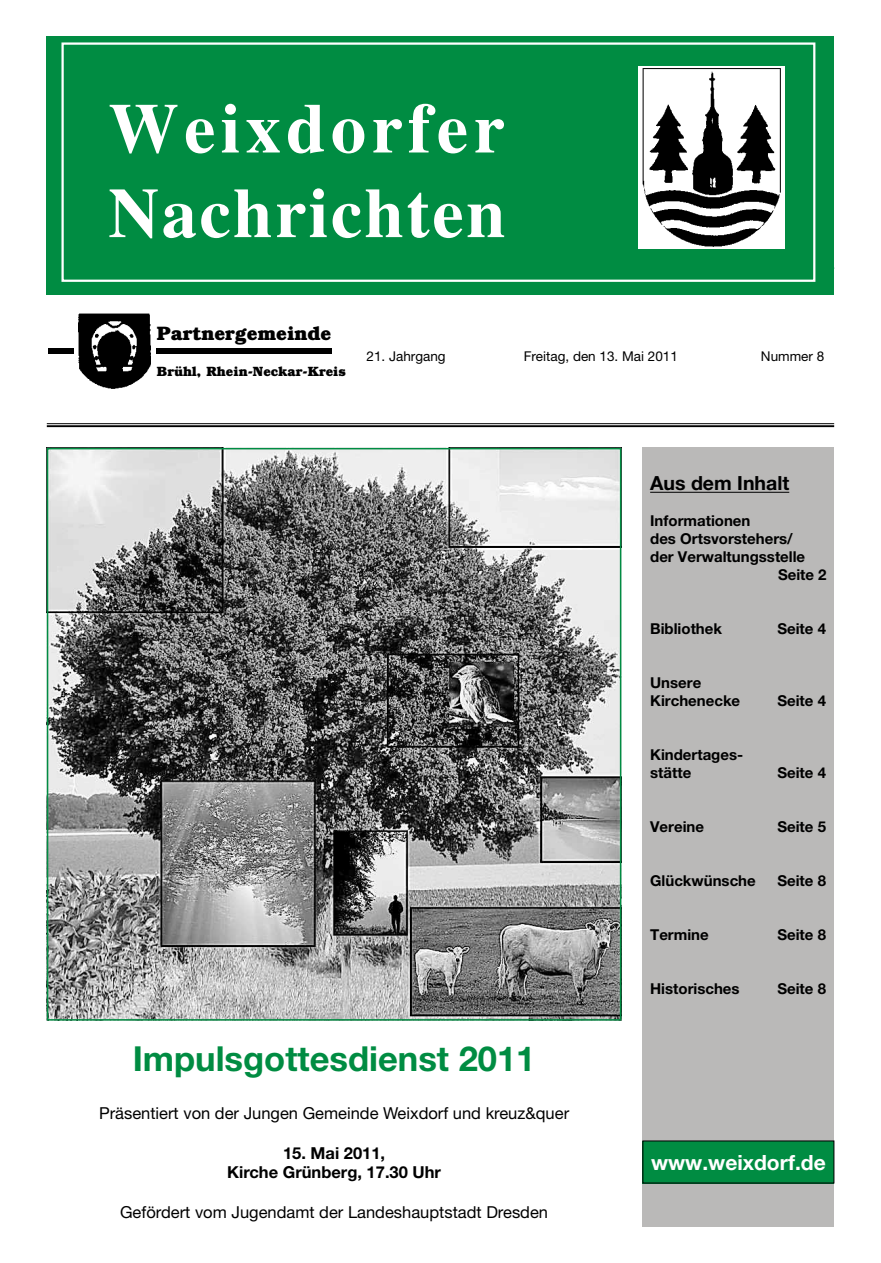
<style>
.page{position:relative;width:881px;height:1263px;background:#fff}
.page>*{position:absolute;margin:0;border:0;box-sizing:border-box;transform-origin:0 0}
.t1{font:700 70.5px/84.6px "Times LT";letter-spacing:.035em;color:#fff}
.t2{font:700 34.5px "Helvetica Neue LT";color:#008c42}
.t3{font:700 21px "Helvetica Neue LT";color:#fff}
.t4{font:700 19.5px "Bookman";color:#000}
.t5{font:700 19.5px "Helvetica Neue LT";color:#000}
.t6{font:16.5px "Helvetica Neue LT";color:#000}
.t7{font:700 16.5px/19.8px "Helvetica Neue LT";color:#000;text-align:center}
.t8{font:700 15px/18px "Helvetica Neue LT";color:#000}
.t9{font:13.5px "Helvetica Neue LT";color:#000}
.t10{font:700 13.5px "Bookman";color:#000}
</style>
<div class="page">
<hr style="left:47px;top:423px;width:786px;height:1px;background:#000">
<hr style="left:47px;top:425px;width:786px;height:2px;background:#000">
<div style="left:47px;top:36px;width:786px;height:259px;background:#008c42"></div>
<div style="left:61px;top:42px;width:754px;height:240px;background:#008c42;border:2px solid #fff"></div>
<img style="left:78px;top:314px;width:72px;height:75px">
<div style="left:49px;top:348px;width:25px;height:5px;background:#000"></div>
<div style="left:156px;top:348px;width:175px;height:5px;background:#000"></div>
<div style="left:642px;top:447px;width:191px;height:780px;background:#bab9b8"></div>
<hr style="left:650px;top:492px;width:139px;height:1px;background:#000">
<div style="left:642px;top:1141px;width:191px;height:42px;background:#008c42"></div>
<img style="left:639px;top:66px;width:144px;height:183px">
<img style="left:50px;top:451px;width:568px;height:566px">
<div style="left:47px;top:448px;width:574px;height:572px;border:2px solid #008c42"></div>
<h1 class="t1" style="left:108px;top:85px;width:398px">Weixdorfer<br>Nachrichten</h1>
<h3 class="t4" style="left:157px;top:321px;width:176px">Partnergemeinde</h3>
<p class="t10" style="left:157px;top:363px;width:191px">Brühl, Rhein-Neckar-Kreis</p>
<p class="t9" style="left:366px;top:348px;width:81px">21. Jahrgang</p>
<p class="t9" style="left:523px;top:348px;width:156px">Freitag, den 13. Mai 2011</p>
<p class="t9" style="left:760px;top:348px;width:65px">Nummer 8</p>
<h3 class="t5" style="left:650px;top:471px;width:140px">Aus dem Inhalt</h3>
<p class="t8" style="left:650px;top:512px;width:102px">Informationen</p>
<p class="t8" style="left:650px;top:530px;width:144px">des Ortsvorstehers/</p>
<p class="t8" style="left:650px;top:548px;width:156px">der Verwaltungsstelle</p>
<p class="t8" style="left:777px;top:566px;width:50px">Seite 2</p>
<p class="t8" style="left:650px;top:620px;width:73px">Bibliothek</p>
<p class="t8" style="left:777px;top:620px;width:50px">Seite 4</p>
<p class="t8" style="left:650px;top:674px;width:91px">Unsere<br>Kirchenecke</p>
<p class="t8" style="left:650px;top:746px;width:95px">Kindertages&shy;stätte</p>
<p class="t8" style="left:777px;top:692px;width:50px">Seite 4</p>
<p class="t8" style="left:777px;top:764px;width:50px">Seite 4</p>
<p class="t8" style="left:650px;top:818px;width:55px">Vereine</p>
<p class="t8" style="left:777px;top:818px;width:50px">Seite 5</p>
<p class="t8" style="left:650px;top:872px;width:107px">Glückwünsche</p>
<p class="t8" style="left:777px;top:872px;width:50px">Seite 8</p>
<p class="t8" style="left:650px;top:926px;width:60px">Termine</p>
<p class="t8" style="left:777px;top:926px;width:50px">Seite 8</p>
<p class="t8" style="left:650px;top:980px;width:91px">Historisches</p>
<p class="t8" style="left:777px;top:980px;width:50px">Seite 8</p>
<h2 class="t2" style="left:133px;top:1037px;width:404px">Impulsgottesdienst 2011</h2>
<p class="t6" style="left:99px;top:1103px;width:471px">Präsentiert von der Jungen Gemeinde Weixdorf und kreuz&amp;quer</p>
<p class="t7" style="left:227px;top:1142px;width:215px">15. Mai 2011,<br>Kirche Grünberg, 17.30 Uhr</p>
<p class="t6" style="left:120px;top:1202px;width:429px">Gefördert vom Jugendamt der Landeshauptstadt Dresden</p>
<h3 class="t3" style="left:650px;top:1150px;width:176px">www.weixdorf.de</h3>
</div>
